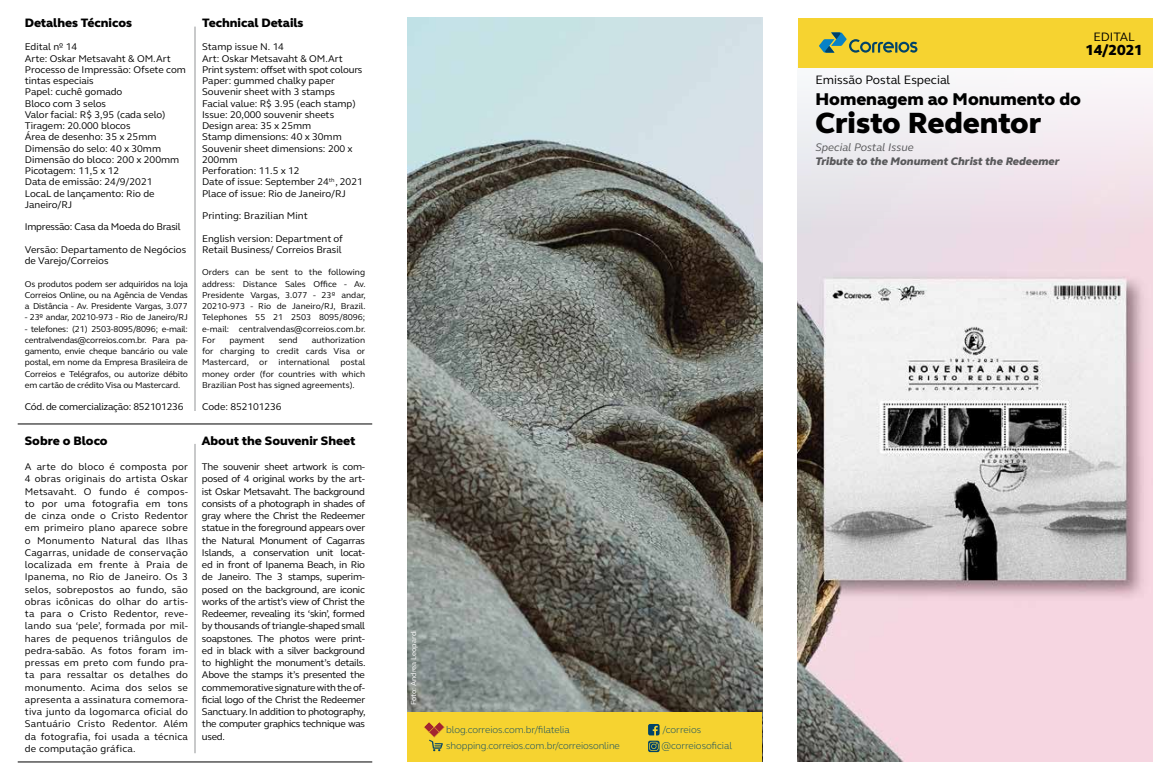
<style>
.page{position:relative;width:1170px;height:780px;background:#fff}
.page>*{position:absolute;margin:0;border:0;box-sizing:border-box;transform-origin:0 0}
.t1{font:800 30px "FS Elliot";color:#000}
.t2{font:800 17.5px "FS Elliot";color:#000}
.t3{font:800 15px "FS Elliot";color:#000}
.t4{font:800 12.5px "FS Elliot";color:#000}
.t5{font:12.5px "FS Elliot";color:#000}
.t6{font:italic 800 11.25px "FS Elliot";color:#59595b}
.t7{font:italic 11.25px "FS Elliot";color:#59595b}
.t8{font:10px/12.2px "FS Elliot";color:#000}
.t9{font:300 10px "FS Elliot";letter-spacing:-.01em;color:#004369}
.t10{font:10px "FS Elliot";letter-spacing:-.02em;color:#000}
.t11{font:8.75px/11.2px "FS Elliot";letter-spacing:-.01em;color:#000;text-align:justify}
.t12{font:7.5px "FS Elliot";color:#fff}
</style>
<div class="page">
<img style="left:407px;top:18px;width:355px;height:694px">
<img style="left:797px;top:367px;width:355px;height:394px">
<svg style="left:797px;top:67px;width:355px;height:300px"></svg>
<hr style="left:195px;top:27px;width:1px;height:384px;background:#929496">
<hr style="left:195px;top:444px;width:1px;height:309px;background:#929496">
<hr style="left:18px;top:761px;width:354px;height:1px;background:#000">
<hr style="left:18px;top:423px;width:354px;height:1px;background:#000">
<div style="left:797px;top:18px;width:355px;height:49px;background:#f6d330"></div>
<svg style="left:819px;top:32px;width:98px;height:21px"></svg>
<div style="left:407px;top:712px;width:355px;height:50px;background:#f6d330"></div>
<svg style="left:648px;top:724px;width:11px;height:28px"></svg>
<svg style="left:424px;top:722px;width:20px;height:29px"></svg>
<p class="t4" style="left:25px;top:14px;width:109px">Detalhes Técnicos</p>
<p class="t8" style="left:25px;top:41px;width:162px;line-height:11.2px">Edital nº 14<br>Arte: Oskar Metsavaht &amp; OM.Art<br>Processo de Impressão: Ofsete com tintas especiais<br>Papel: cuchê gomado<br>Bloco com 3 selos<br>Valor facial: R$ 3,95 (cada selo)<br>Tiragem: 20.000 blocos<br>Área de desenho: 35 x 25mm<br>Dimensão do selo: 40 x 30mm<br>Dimensão do bloco: 200 x 200mm<br>Picotagem: 11,5 x 12<br>Data de emissão: 24/9/2021<br>LocaL de lançamento: Rio de<br>Janeiro/RJ</p>
<p class="t10" style="left:25px;top:220px;width:157px">Impressão: Casa da Moeda do Brasil</p>
<p class="t8" style="left:25px;top:243px;width:163px;line-height:11.2px">Versão: Departamento de Negócios de Varejo/Correios</p>
<p class="t11" style="left:25px;top:278px;width:165px">Os produtos podem ser adquiridos na loja Correios Online, ou na Agência de Vendas a Distância - Av. Presidente Vargas, 3.077</p>
<p class="t11" style="left:25px;top:311px;width:164px">- 23º andar, 20210-973 - Rio de Janeiro/RJ</p>
<p class="t11" style="left:25px;top:323px;width:165px">- telefones: (21) 2503-8095/8096; e-mail: centralvendas@correios.com.br. Para pa&shy;gamento, envie cheque bancário ou vale postal, em nome da Empresa Brasileira de Correios e Telégrafos, ou autorize débito em cartão de crédito Visa ou Mastercard.</p>
<p class="t10" style="left:25px;top:400px;width:160px">Cód. de comercialização: 852101236</p>
<p class="t4" style="left:25px;top:433px;width:84px">Sobre o Bloco</p>
<p class="t8" style="left:25px;top:460px;width:165px;text-align:justify">A arte do bloco é composta por 4 obras originais do artista Oskar Metsavaht. O fundo é compos&shy;to por uma fotografia em tons de cinza onde o Cristo Redentor em primeiro plano aparece sobre o Monumento Natural das Ilhas Cagarras, unidade de conservação localizada em frente à Praia de Ipanema, no Rio de Janeiro. Os 3 selos, sobrepostos ao fundo, são obras icônicas do olhar do artis&shy;ta para o Cristo Redentor, reve&shy;lando sua ‘pele’, formada por mil&shy;hares de pequenos triângulos de pedra-sabão. As fotos foram im&shy;pressas em preto com fundo pra&shy;ta para ressaltar os detalhes do monumento. Acima dos selos se apresenta a assinatura comemora&shy;tiva junto da logomarca oficial do Santuário Cristo Redentor. Além da fotografia, foi usada a técnica de computação gráfica.</p>
<p class="t4" style="left:202px;top:14px;width:103px">Technical Details</p>
<p class="t8" style="left:202px;top:41px;width:162px;line-height:11.2px">Stamp issue N. 14<br>Art: Oskar Metsavaht &amp; OM.Art<br>Print system: offset with spot colours<br>Paper: gummed chalky paper<br>Souvenir sheet with 3 stamps<br>Facial value: R$ 3.95 (each stamp)<br>Issue: 20,000 souvenir sheets<br>Design area: 35 x 25mm<br>Stamp dimensions: 40 x 30mm<br>Souvenir sheet dimensions: 200 x<br>200mm<br>Perforation: 11.5 x 12<br>Date of issue: September 24<sup>th</sup> , 2021<br>Place of issue: Rio de Janeiro/RJ</p>
<p class="t8" style="left:202px;top:209px;width:107px">Printing: Brazilian Mint</p>
<p class="t8" style="left:202px;top:232px;width:142px;line-height:11.2px">English version: Department of<br>Retail Business/ Correios Brasil</p>
<p class="t11" style="left:202px;top:266px;width:165px">Orders can be sent to the following address: Distance Sales Office - Av.<br>Presidente Vargas, 3.077 - 23º andar, 20210-973 - Rio de Janeiro/RJ, Brazil.<br>Telephones 55 21 2503 8095/8096; e-mail: centralvendas@correios.com.br.<br>For</p>
<p class="t11" style="left:202px;top:334px;width:165px;text-indent:110px">authorization for charging to credit cards Visa or Mastercard, or international</p>
<p class="t11" style="left:229px;top:334px;width:37px">payment</p>
<p class="t11" style="left:279px;top:334px;width:20px">send</p>
<p class="t11" style="left:202px;top:356px;width:164px;text-indent:138px">postal money order (for countries with which Brazilian Post has signed agreements).</p>
<p class="t8" style="left:202px;top:400px;width:81px">Code: 852101236</p>
<p class="t4" style="left:202px;top:433px;width:155px">About the Souvenir Sheet</p>
<p class="t8" style="left:202px;top:460px;width:165px;text-align:justify">The souvenir sheet artwork is com&shy;posed of 4 original works by the art&shy;ist Oskar Metsavaht. The background consists of a photograph in shades of gray where the Christ the Redeemer statue in the foreground appears over the Natural Monument of Cagarras Islands, a conservation unit locat&shy;ed in front of Ipanema Beach, in Rio de Janeiro. The 3 stamps, superim&shy;posed on the background, are iconic works of the artist’s view of Christ the Redeemer, revealing its ‘skin’, formed by thousands of triangle-shaped small soapstones. The photos were print&shy;ed in black with a silver background to highlight the monument’s details.<br>Above the stamps it’s presented the commemorative signature with the of&shy;ficial logo of the Christ the Redeemer Sanctuary. In addition to photography, the computer graphics technique was used.</p>
<p class="t12" style="left:408px;top:705px;width:77px;rotate:-90deg">Foto: Andrea Leopardi</p>
<p class="t9" style="left:446px;top:722px;width:125px">blog.correios.com.br/filatelia</p>
<p class="t9" style="left:662px;top:722px;width:40px">/correios</p>
<p class="t9" style="left:446px;top:738px;width:175px">shopping.correios.com.br/correiosonline</p>
<p class="t9" style="left:661px;top:738px;width:72px">@correiosoficial</p>
<p class="t5" style="left:815px;top:71px;width:136px">Emissão Postal Especial</p>
<p class="t5" style="left:1093px;top:29px;width:43px">EDITAL</p>
<h3 class="t3" style="left:1085px;top:40px;width:59px">14/2021</h3>
<h2 class="t2" style="left:815px;top:88px;width:267px">Homenagem ao Monumento do</h2>
<h1 class="t1" style="left:815px;top:102px;width:227px">Cristo Redentor</h1>
<p class="t7" style="left:815px;top:140px;width:100px">Special Postal Issue</p>
<p class="t6" style="left:815px;top:153px;width:246px">Tribute to the Monument Christ the Redeemer</p>
</div>
